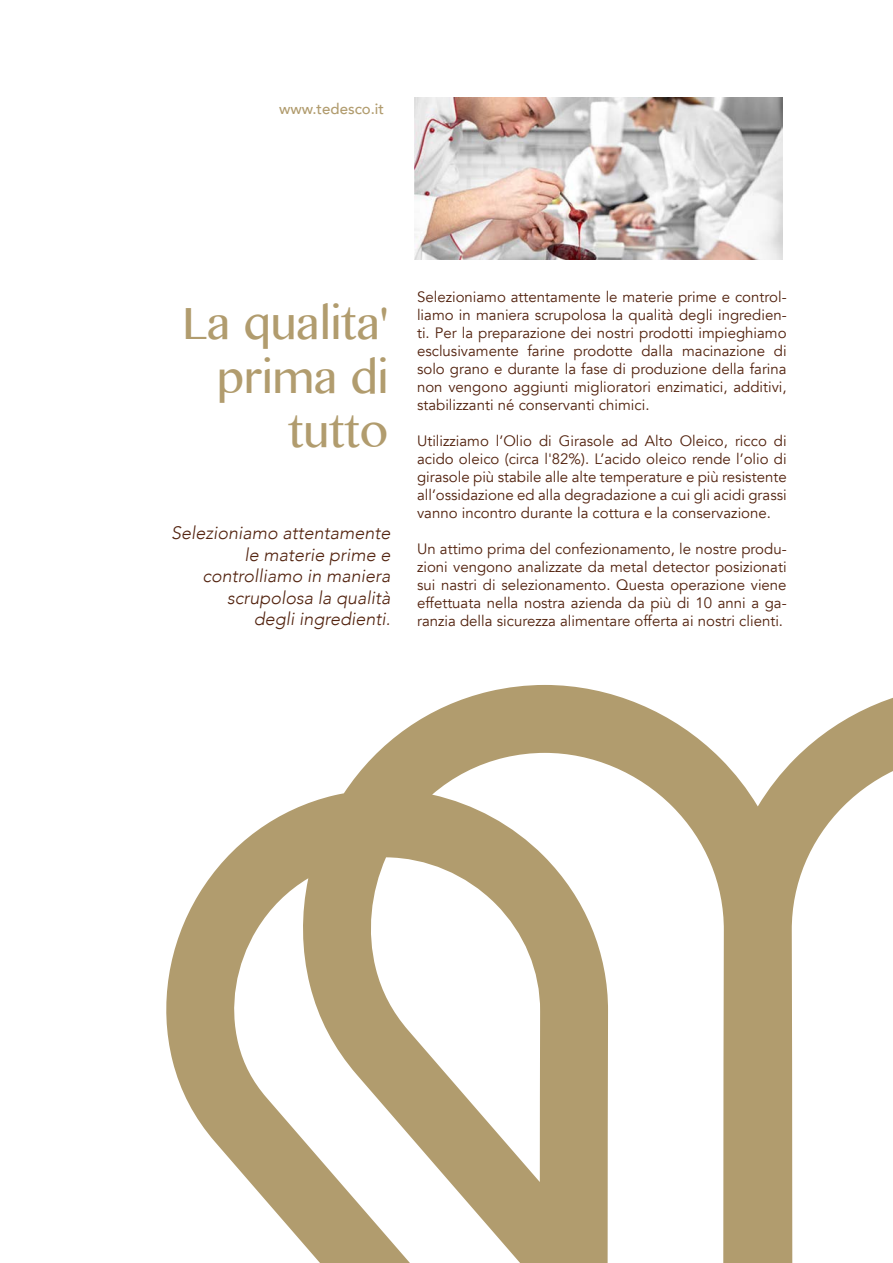
<style>
.page{position:relative;width:893px;height:1263px;background:#fff}
.page>*{position:absolute;margin:0;border:0;box-sizing:border-box;transform-origin:0 0}
.t1{font:45px/54px "Bangla MN";color:#b19c6e;text-align:right}
.t2{font:italic 300 18px/21.6px "Avenir";color:#52220e;text-align:right}
.t3{font:15px/18px "Avenir";color:#52220e;text-align:justify}
.t4{font:500 15px "Avenir";color:#b19c6e}
</style>
<div class="page">
<svg style="left:166px;top:685px;width:727px;height:578px"></svg>
<img style="left:414px;top:98px;width:369px;height:161px">
<p class="t4" style="left:279px;top:95px;width:107px">www.tedesco.it</p>
<h1 class="t1" style="left:182px;top:296px;width:208px">La qualita' prima di tutto</h1>
<p class="t2" style="left:171px;top:522px;width:221px">Selezioniamo attentamente le materie prime e controlliamo in maniera scrupolosa la qualità<br>degli ingredienti.</p>
<p class="t3" style="left:417px;top:288px;width:371px">Selezioniamo attentamente le materie prime e control&shy;liamo in maniera scrupolosa la qualità degli ingredien&shy;ti. Per la preparazione dei nostri prodotti impieghiamo esclusivamente farine prodotte dalla macinazione di solo grano e durante la fase di produzione della farina non vengono aggiunti miglioratori enzimatici, additivi, stabilizzanti né conservanti chimici.</p>
<p class="t3" style="left:417px;top:432px;width:371px">Utilizziamo l’Olio di Girasole ad Alto Oleico, ricco di acido oleico (circa l'82%). L’acido oleico rende l’olio di girasole più stabile alle alte temperature e più resistente all’ossidazione ed alla degradazione a cui gli acidi grassi vanno incontro durante la cottura e la conservazione.</p>
<p class="t3" style="left:417px;top:540px;width:371px">Un attimo prima del confezionamento, le nostre produ&shy;zioni vengono analizzate da metal detector posizionati sui nastri di selezionamento. Questa operazione viene effettuata nella nostra azienda da più di 10 anni a ga&shy;ranzia della sicurezza alimentare offerta ai nostri clienti.</p>
</div>
